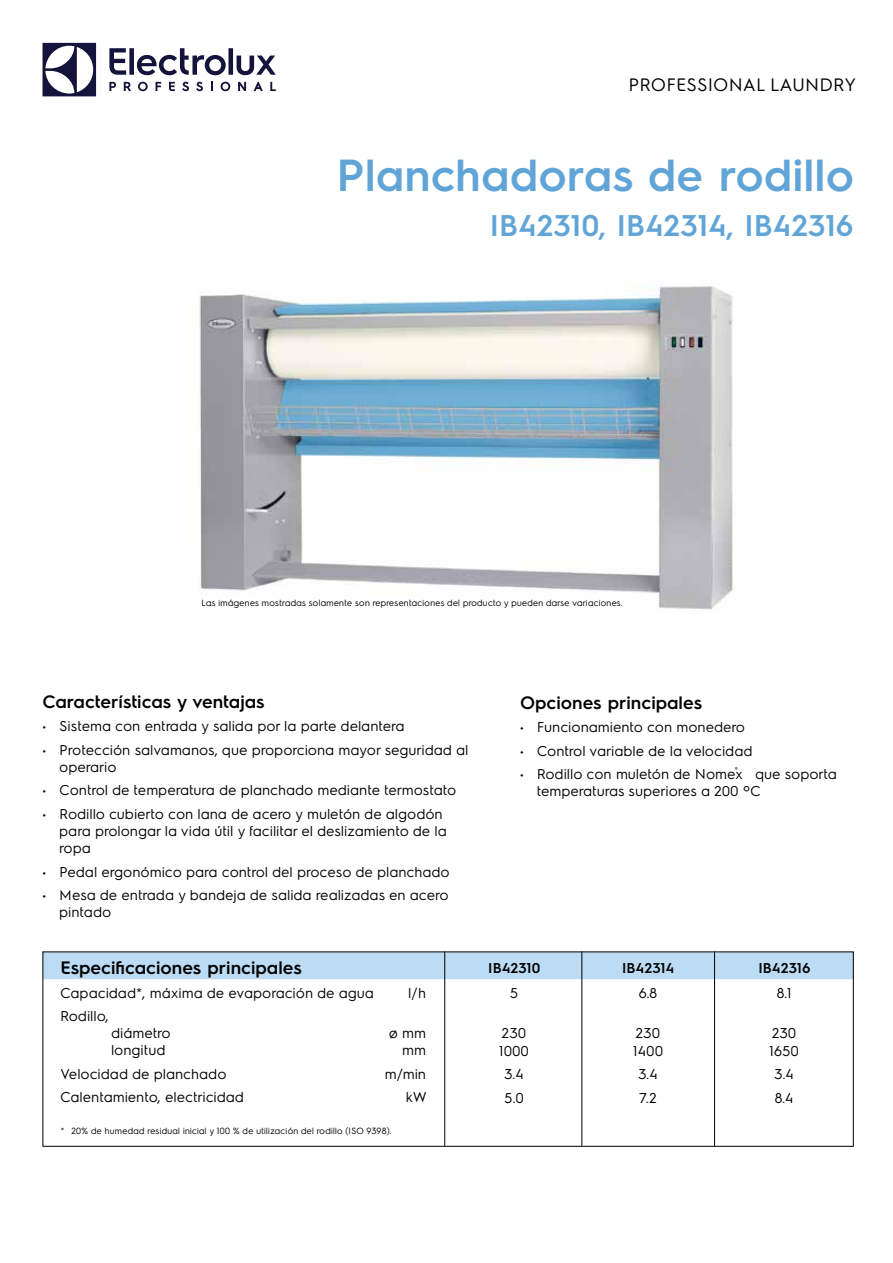
<style>
.page{position:relative;width:893px;height:1263px;background:#fff}
.page>*{position:absolute;margin:0;border:0;box-sizing:border-box;transform-origin:0 0}
.t1{font:600 45px "Electrolux Sans";color:#61a4d7}
.t2{font:600 30px "Electrolux Sans";color:#61a4d7}
.t3{font:600 18px "Electrolux Sans";color:#000}
.t4{font:18px "Electrolux Sans";color:#000}
.t5{font:14.25px/17.1px "Electrolux Sans";color:#000}
.t6{font:600 14.25px "Electrolux Sans";color:#000}
.t7{font:9px "Electrolux Sans";color:#000}
.t8{font:8.25px "Electrolux Sans";color:#000}
</style>
<div class="page">
<svg style="left:43px;top:43px;width:53px;height:53px"></svg>
<svg style="left:109px;top:48px;width:167px;height:27px"></svg>
<svg style="left:270px;top:82px;width:6px;height:9px"></svg>
<svg style="left:221px;top:82px;width:9px;height:9px"></svg>
<svg style="left:211px;top:82px;width:2px;height:9px"></svg>
<svg style="left:196px;top:82px;width:7px;height:9px"></svg>
<svg style="left:182px;top:82px;width:7px;height:9px"></svg>
<svg style="left:169px;top:82px;width:6px;height:9px"></svg>
<svg style="left:156px;top:82px;width:5px;height:9px"></svg>
<svg style="left:138px;top:82px;width:10px;height:9px"></svg>
<svg style="left:124px;top:82px;width:7px;height:9px"></svg>
<svg style="left:109px;top:82px;width:7px;height:9px"></svg>
<svg style="left:254px;top:82px;width:9px;height:9px"></svg>
<svg style="left:238px;top:82px;width:8px;height:9px"></svg>
<div style="left:45px;top:953px;width:807px;height:26px;background:#bcdbf4"></div>
<div style="left:43px;top:951px;width:811px;height:196px;border:1px solid #000"></div>
<hr style="left:581px;top:951px;width:1px;height:195px;background:#000">
<hr style="left:444px;top:951px;width:1px;height:195px;background:#000">
<hr style="left:714px;top:951px;width:1px;height:195px;background:#000">
<img style="left:199px;top:286px;width:534px;height:324px">
<p class="t4" style="left:629px;top:72px;width:229px">PROFESSIONAL LAUNDRY</p>
<h1 class="t1" style="left:337px;top:144px;width:519px">Planchadoras de rodillo</h1>
<h2 class="t2" style="left:490px;top:204px;width:365px">IB42310, IB42314, IB42316</h2>
<p class="t7" style="left:202px;top:597px;width:423px">Las imágenes mostradas solamente son representaciones del producto y pueden darse variaciones.</p>
<p class="t3" style="left:43px;top:689px;width:224px">Características y ventajas</p>
<p class="t5" style="left:43px;top:717px;width:364px">• Sistema con entrada y salida por la parte delantera</p>
<p class="t5" style="left:60px;top:740px;width:411px;text-indent:-17px">• Protección salvamanos, que proporciona mayor seguridad al operario</p>
<p class="t5" style="left:43px;top:781px;width:416px">• Control de temperatura de planchado mediante termostato</p>
<p class="t5" style="left:60px;top:804px;width:389px;text-indent:-17px">• Rodillo cubierto con lana de acero y muletón de algodón para prolongar la vida útil y facilitar el deslizamiento de la ropa</p>
<p class="t5" style="left:43px;top:862px;width:409px">• Pedal ergonómico para control del proceso de planchado</p>
<p class="t5" style="left:60px;top:885px;width:391px;text-indent:-17px">• Mesa de entrada y bandeja de salida realizadas en acero pintado</p>
<p class="t3" style="left:60px;top:955px;width:243px">Especificaciones principales</p>
<p class="t5" style="left:60px;top:983px;width:315px">Capacidad*, máxima de evaporación de agua</p>
<p class="t5" style="left:409px;top:983px;width:19px">l/h</p>
<p class="t5" style="left:60px;top:1007px;width:50px">Rodillo,</p>
<p class="t5" style="left:111px;top:1024px;width:61px">diámetro</p>
<p class="t5" style="left:389px;top:1024px;width:39px">ø mm</p>
<p class="t5" style="left:111px;top:1041px;width:56px">longitud</p>
<p class="t5" style="left:402px;top:1041px;width:25px">mm</p>
<p class="t5" style="left:60px;top:1064px;width:168px">Velocidad de planchado</p>
<p class="t5" style="left:385px;top:1064px;width:43px">m/min</p>
<p class="t5" style="left:60px;top:1088px;width:185px">Calentamiento, electricidad</p>
<p class="t5" style="left:406px;top:1088px;width:22px">kW</p>
<p class="t7" style="left:61px;top:1124px;width:333px">* 20% de humedad residual inicial y 100 % de utilización del rodillo (ISO 9398).</p>
<p class="t3" style="left:520px;top:690px;width:184px">Opciones principales</p>
<p class="t5" style="left:520px;top:718px;width:227px">• Funcionamiento con monedero</p>
<p class="t5" style="left:520px;top:741px;width:234px">• Control variable de la velocidad</p>
<p class="t5" style="left:537px;top:765px;width:302px;text-indent:-17px">• Rodillo con muletón de Nomex que soporta temperaturas superiores a 200 ºC</p>
<p class="t8" style="left:735px;top:765px;width:5px">®</p>
<p class="t6" style="left:488px;top:958px;width:54px">IB42310</p>
<p class="t6" style="left:622px;top:958px;width:54px">IB42314</p>
<p class="t6" style="left:758px;top:958px;width:53px">IB42316</p>
<p class="t5" style="left:510px;top:983px;width:10px">5</p>
<p class="t5" style="left:639px;top:983px;width:21px">6.8</p>
<p class="t5" style="left:777px;top:983px;width:17px">8.1</p>
<p class="t5" style="left:502px;top:1024px;width:26px">230</p>
<p class="t5" style="left:636px;top:1024px;width:26px">230</p>
<p class="t5" style="left:772px;top:1024px;width:26px">230</p>
<p class="t5" style="left:499px;top:1041px;width:32px">1000</p>
<p class="t5" style="left:633px;top:1041px;width:32px">1400</p>
<p class="t5" style="left:769px;top:1041px;width:31px">1650</p>
<p class="t5" style="left:504px;top:1064px;width:21px">3.4</p>
<p class="t5" style="left:638px;top:1064px;width:21px">3.4</p>
<p class="t5" style="left:774px;top:1064px;width:21px">3.4</p>
<p class="t5" style="left:504px;top:1088px;width:21px">5.0</p>
<p class="t5" style="left:639px;top:1088px;width:20px">7.2</p>
<p class="t5" style="left:775px;top:1088px;width:21px">8.4</p>
</div>
